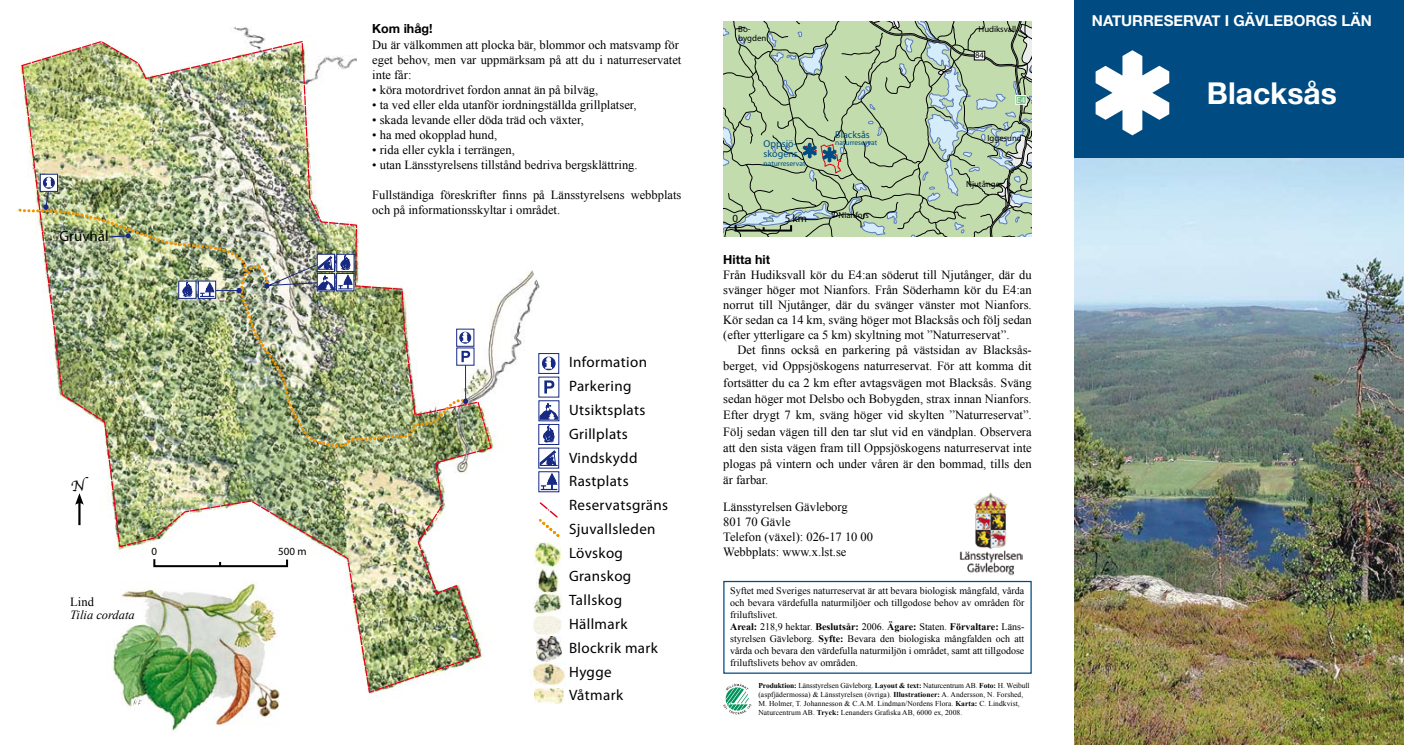
<style>
.page{position:relative;width:1404px;height:745px;background:#fff}
.page>*{position:absolute;margin:0;border:0;box-sizing:border-box;transform-origin:0 0}
.t1{font:700 30px "Helvetica Neue";color:#fff}
.t2{font:15.5px "Apple Chancery";color:#000}
.t3{font:15px/23.8px "Myriad Pro";letter-spacing:.025em;color:#000}
.t4{font:700 15px "Helvetica Neue";color:#fff}
.t5{font:15px "Myriad Pro";color:#000}
.t6{font:12.5px/15px "Times New Roman";color:#000}
.t7{font:700 12.5px "Helvetica Neue";color:#000}
.t8{font:italic 12.5px "Times New Roman";color:#000}
.t9{font:11px "Myriad Pro";color:#000}
.t10{font:10px/12px "Times New Roman";color:#000}
.t11{font:10px/10px "Myriad Pro";color:#004b81}
.t12{font:8.75px/8.8px "Myriad Pro";color:#000}
.t13{font:8.75px "Myriad Pro";color:#fff}
.t14{font:7.5px/9px "Times New Roman";letter-spacing:.01em;color:#000}
.t15{font:7.5px "Myriad Pro";color:#004b81}
.s1{font-weight:700}
</style>
<div class="page">
<div style="left:1074px;top:0;width:329px;height:158px;background:#004b81"></div>
<svg style="left:1095px;top:50px;width:75px;height:86px"></svg>
<img style="left:21px;top:41px;width:470px;height:651px">
<img style="left:17px;top:196px;width:449px;height:251px">
<img style="left:45px;top:186px;width:421px;height:215px">
<svg style="left:264px;top:283px;width:5px;height:5px"></svg>
<svg style="left:317px;top:254px;width:18px;height:18px"></svg>
<svg style="left:336px;top:254px;width:18px;height:18px"></svg>
<svg style="left:317px;top:273px;width:18px;height:18px"></svg>
<svg style="left:456px;top:347px;width:18px;height:18px"></svg>
<svg style="left:461px;top:350px;width:9px;height:12px"></svg>
<svg style="left:336px;top:273px;width:18px;height:18px"></svg>
<svg style="left:318px;top:255px;width:34px;height:34px"></svg>
<div style="left:178px;top:280px;width:18px;height:18px;background:#fff;border:1px solid #172983"></div>
<svg style="left:182px;top:282px;width:11px;height:14px"></svg>
<svg style="left:198px;top:280px;width:18px;height:18px"></svg>
<svg style="left:200px;top:282px;width:14px;height:15px"></svg>
<svg style="left:236px;top:287px;width:5px;height:6px"></svg>
<svg style="left:463px;top:398px;width:5px;height:6px"></svg>
<svg style="left:456px;top:328px;width:18px;height:18px"></svg>
<div style="left:460px;top:332px;width:10px;height:11px;background:#172983;border-radius:50%"></div>
<div style="left:459px;top:332px;width:12px;height:11px;border:1px solid #172983;border-radius:50%"></div>
<svg style="left:462px;top:332px;width:6px;height:10px"></svg>
<svg style="left:40px;top:174px;width:18px;height:17px"></svg>
<div style="left:43px;top:177px;width:11px;height:11px;background:#172983;border-radius:50%"></div>
<div style="left:43px;top:177px;width:11px;height:11px;border:1px solid #172983;border-radius:50%"></div>
<svg style="left:46px;top:177px;width:5px;height:10px"></svg>
<svg style="left:43px;top:204px;width:5px;height:6px"></svg>
<img style="left:959px;top:493px;width:63px;height:83px">
<hr style="left:78px;top:500px;width:3px;height:24px;background:#000">
<svg style="left:75px;top:493px;width:9px;height:11px"></svg>
<div style="left:538px;top:447px;width:21px;height:21px;border:1px solid #162983"></div>
<svg style="left:540px;top:450px;width:17px;height:16px"></svg>
<svg style="left:543px;top:425px;width:12px;height:17px"></svg>
<svg style="left:540px;top:403px;width:18px;height:16px"></svg>
<svg style="left:544px;top:380px;width:10px;height:13px"></svg>
<div style="left:538px;top:471px;width:21px;height:21px;border:1px solid #162983"></div>
<svg style="left:540px;top:473px;width:17px;height:17px"></svg>
<svg style="left:538px;top:502px;width:22px;height:35px"></svg>
<svg style="left:541px;top:356px;width:15px;height:15px"></svg>
<div style="left:542px;top:357px;width:13px;height:12px;background:#162983;border-radius:50%"></div>
<div style="left:542px;top:357px;width:13px;height:12px;border:1px solid #162983;border-radius:50%"></div>
<svg style="left:545px;top:357px;width:7px;height:11px"></svg>
<img style="left:536px;top:636px;width:25px;height:25px">
<img style="left:533px;top:614px;width:29px;height:21px">
<img style="left:536px;top:567px;width:23px;height:25px">
<img style="left:529px;top:661px;width:37px;height:25px">
<img style="left:534px;top:542px;width:26px;height:24px">
<img style="left:533px;top:592px;width:28px;height:22px">
<img style="left:534px;top:688px;width:29px;height:15px">
<div style="left:153px;top:558px;width:135px;height:8px;border:2px solid #000"></div>
<div style="left:723px;top:580px;width:308px;height:93px;border:1px solid #004b81"></div>
<svg style="left:723px;top:21px;width:308px;height:216px;background:#b0c7a6"></svg>
<img style="left:1074px;top:159px;width:329px;height:585px">
<img style="left:106px;top:580px;width:178px;height:151px">
<svg style="left:133px;top:698px;width:9px;height:6px"></svg>
<img style="left:59px;top:229px;width:90px;height:40px">
<svg style="left:108px;top:233px;width:23px;height:5px"></svg>
<svg style="left:723px;top:683px;width:28px;height:31px"></svg>
<p class="t5" style="left:60px;top:227px;width:51px">Gruvhål</p>
<p class="t2" style="left:71px;top:473px;width:15px">N</p>
<p class="t6" style="left:70px;top:593px;width:25px">Lind</p>
<p class="t8" style="left:70px;top:607px;width:66px">Tilia cordata</p>
<p class="t9" style="left:151px;top:544px;width:7px">0</p>
<p class="t9" style="left:278px;top:544px;width:30px">500 m</p>
<p class="t7" style="left:372px;top:21px;width:62px">KOM IHÅG!</p>
<p class="t6" style="left:372px;top:37px;width:311px">Du är välkommen att plocka bär, blommor och matsvamp för eget behov, men var uppmärksam på att du i naturreservatet inte får:</p>
<p class="t6" style="left:372px;top:82px;width:227px">• köra motordrivet fordon annat än på bilväg,</p>
<p class="t6" style="left:372px;top:97px;width:266px">• ta ved eller elda utanför iordningställda grillplatser,</p>
<p class="t6" style="left:372px;top:112px;width:213px">• skada levande eller döda träd och växter,</p>
<p class="t6" style="left:372px;top:127px;width:126px">• ha med okopplad hund,</p>
<p class="t6" style="left:372px;top:142px;width:144px">• rida eller cykla i terrängen,</p>
<p class="t6" style="left:372px;top:157px;width:267px">• utan Länsstyrelsens tillstånd bedriva bergsklättring.</p>
<p class="t6" style="left:372px;top:187px;width:310px">Fullständiga föreskrifter finns på Länsstyrelsens webbplats och på informationsskyltar i området.</p>
<p class="t3" style="left:569px;top:350px;width:101px">Information<br>Parkering<br>Utsiktsplats<br>Grillplats<br>Vindskydd<br>Rastplats<br>Reservatsgräns<br>Sjuvallsleden<br>Lövskog<br>Granskog<br>Tallskog<br>Hällmark<br>Blockrik mark<br>Hygge<br>Våtmark</p>
<p class="t12" style="left:738px;top:24px;width:30px">Bo&shy;bygden</p>
<p class="t11" style="left:763px;top:139px;width:36px">Oppsjö&shy;skogens</p>
<p class="t15" style="left:763px;top:159px;width:43px">naturreservat</p>
<p class="t9" style="left:732px;top:211px;width:7px">0</p>
<p class="t9" style="left:784px;top:211px;width:24px">5 km</p>
<p class="t11" style="left:835px;top:129px;width:36px">Blacksås</p>
<p class="t15" style="left:835px;top:138px;width:43px">naturreservat</p>
<p class="t12" style="left:838px;top:210px;width:32px">Nianfors</p>
<p class="t12" style="left:978px;top:25px;width:39px">Hudiksvall</p>
<p class="t12" style="left:975px;top:51px;width:10px">84</p>
<p class="t13" style="left:1016px;top:94px;width:10px">E4</p>
<p class="t12" style="left:987px;top:134px;width:36px">Iggesund</p>
<p class="t12" style="left:966px;top:179px;width:38px">Njutånger</p>
<p class="t7" style="left:723px;top:252px;width:48px">HITTA HIT</p>
<p class="t6" style="left:723px;top:267px;width:310px;text-align:justify">Från Hudiksvall kör du E4:an söderut till Njutånger, där du svänger höger mot Nianfors. Från Söderhamn kör du E4:an norrut till Njutånger, där du svänger vänster mot Nianfors.<br>Kör sedan ca 14 km, sväng höger mot Blacksås och följ sedan (efter ytterligare ca 5 km) skyltning mot ”Naturreservat”.</p>
<p class="t6" style="left:723px;top:341px;width:310px;line-height:16.2px;text-align:justify;text-indent:14px">Det finns också en parkering på västsidan av Blacksås&shy;berget, vid Oppsjöskogens naturreservat. För att komma dit fortsätter du ca 2 km efter avtagsvägen mot Blacksås. Sväng sedan höger mot Delsbo och Bobygden, strax innan Nianfors.<br>Efter drygt 7 km, sväng höger vid skylten ”Naturreservat”.<br>Följ sedan vägen till den tar slut vid en vändplan. Observera att den sista vägen fram till Oppsjöskogens naturreservat inte plogas på vintern och under våren är den bommad, tills den är farbar.</p>
<p class="t6" style="left:723px;top:498px;width:151px">Länsstyrelsen Gävleborg<br>801 70 Gävle<br>Telefon (växel): 026-17 10 00<br>Webbplats: www.x.lst.se</p>
<p class="t10" style="left:730px;top:584px;width:296px">Syftet med Sveriges naturreservat är att bevara biologisk mångfald, vårda och bevara värdefulla naturmiljöer och tillgodose behov av områden för friluftslivet.<br><span class="s1">Areal:</span> 218,9 hektar. <span class="s1">Beslutsår:</span> 2006. <span class="s1">Ägare:</span> Staten. <span class="s1">Förvaltare:</span> Läns&shy;styrelsen Gävleborg. <span class="s1">Syfte:</span> Bevara den biologiska mångfalden och att vårda och bevara den värdefulla naturmiljön i området, samt att tillgodose friluftslivets behov av områden.</p>
<p class="t14" style="left:758px;top:680px;width:273px"><span class="s1">Produktion:</span> Länsstyrelsen Gävleborg. <span class="s1">Layout &amp; text:</span> Naturcentrum AB. <span class="s1">Foto:</span> H. Weibull (aspfjädermossa) &amp; Länsstyrelsen (övriga). <span class="s1">Illustrationer:</span> A. Andersson, N. Forshed, M. Holmer, T. Johannesson &amp; C.A.M. Lindman/Nordens Flora. <span class="s1">Karta:</span> C. Lindkvist, Naturcentrum AB. <span class="s1">Tryck:</span> Lenanders Grafiska AB, 6000 ex, 2008.</p>
<p class="t4" style="left:1091px;top:11px;width:260px">NATURRESERVAT I GÄVLEBORGS LÄN</p>
<h1 class="t1" style="left:1206px;top:75px;width:131px">BLACKSÅS</h1>
</div>
